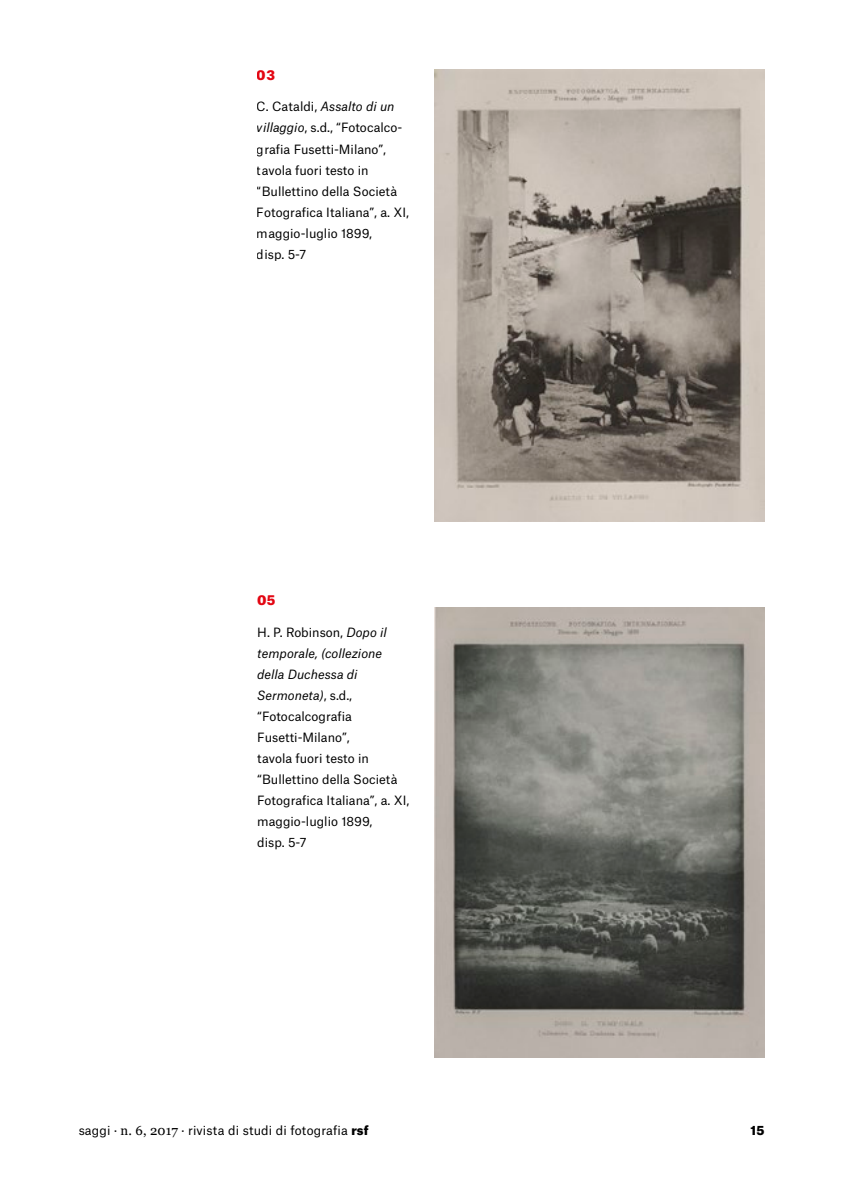
<style>
.page{position:relative;width:844px;height:1191px;background:#fff}
.page>*{position:absolute;margin:0;border:0;box-sizing:border-box;transform-origin:0 0}
.t1{font:900 13.12px "Atlas Grotesk";color:#e30612}
.t2{font:12.25px/21px "Atlas Grotesk";color:#000}
.t3{font:900 12.25px "Atlas Grotesk";color:#000}
.s1{font-style:italic}
.s2{font-family:"Georgia";font-size:13.12px}
.s3{font-weight:900}
</style>
<div class="page">
<img style="left:434px;top:69px;width:330px;height:452px">
<img style="left:434px;top:607px;width:330px;height:450px">
<p class="t1" style="left:257px;top:64px;width:20px">03</p>
<p class="t2" style="left:257px;top:95px;width:154px">C. Cataldi, <span class="s1">Assalto di un villaggio</span>, s.d., “Fotocalco&shy;grafia Fusetti-Milano”, tavola fuori testo in “Bullettino della Società<br>Fotografica Italiana”, a. XI, maggio-luglio 1899,<br>disp. 5-7</p>
<p class="t1" style="left:257px;top:589px;width:20px">05</p>
<p class="t2" style="left:257px;top:620px;width:154px">H. P. Robinson, <span class="s1">Dopo il temporale, (collezione della Duchessa di<br>Sermoneta)</span>, s.d., “Fotocalcografia<br>Fusetti-Milano”,<br>tavola fuori testo in “Bullettino della Società<br>Fotografica Italiana”, a. XI, maggio-luglio 1899,<br>disp. 5-7</p>
<p class="t2" style="left:79px;top:1118px;width:291px">saggi · <span class="s2">n. 6, 2017</span> · rivista di studi di fotografia <span class="s3">rsf</span></p>
<p class="t3" style="left:750px;top:1120px;width:15px">15</p>
</div>
